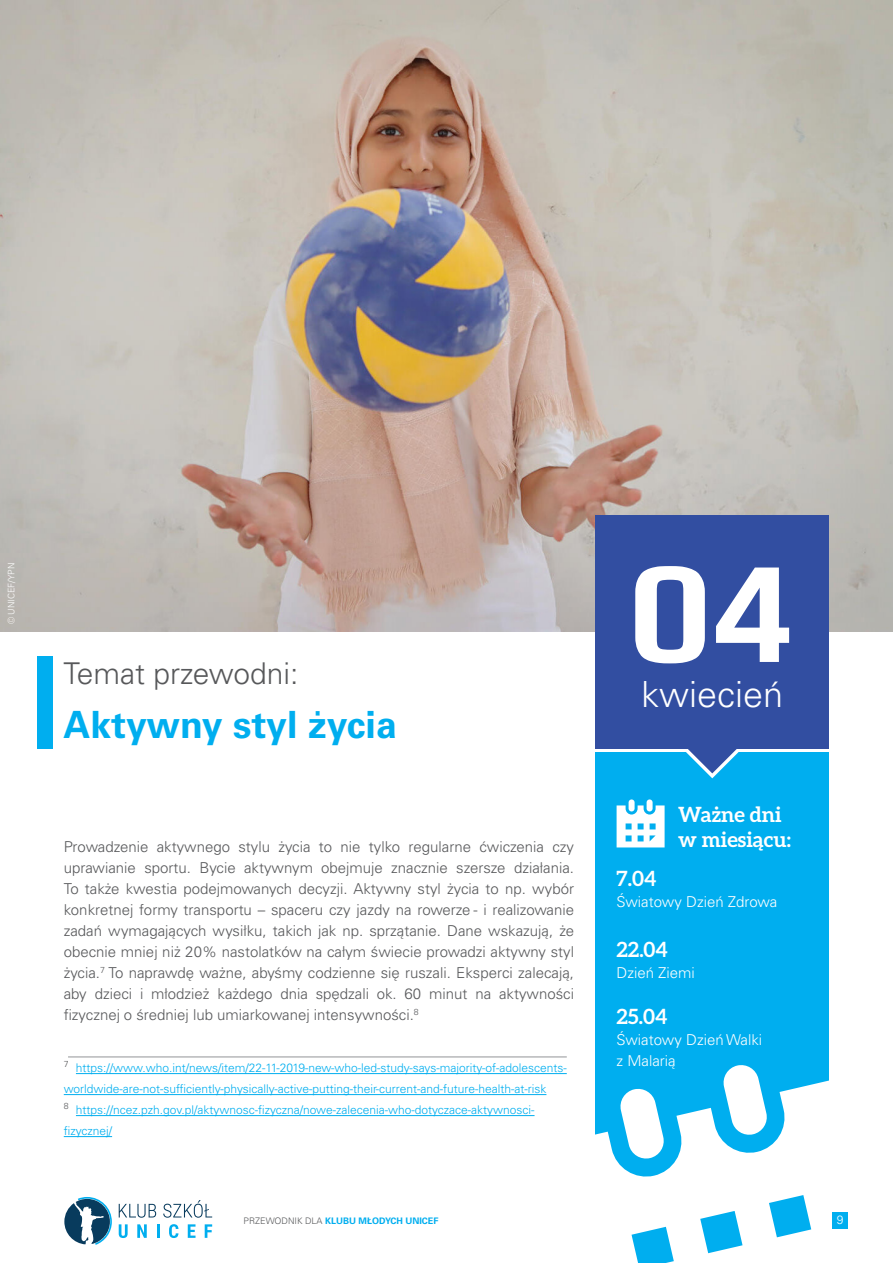
<style>
.page{position:relative;width:893px;height:1263px;background:#fff}
.page>*{position:absolute;margin:0;border:0;box-sizing:border-box;transform-origin:0 0}
.t1{font:700 145.5px "Play";color:#fff}
.t2{font:700 37.5px "Univers LT Pro 65";color:#00aeef}
.t3{font:300 36px "Univers LT Pro 45";color:#fff}
.t4{font:300 30px "Univers LT Pro 45";color:#57585a}
.t5{font:700 21px "Aleo";color:#fff}
.t6{font:300 15px/21px "Univers LT Pro 45";color:#57585a;text-align:justify}
.t7{font:300 15px/21px "Univers LT Pro 45";color:#fff}
.przypis{font:300 12px/21px "Univers LT Pro 45";color:#00aeef}
.t8{font:300 12px "Univers LT Pro 45";color:#fff}
.t9{font:700 9px "Univers LT Pro 65";color:#00aeef}
.t10{font:300 9px "Univers LT Pro 45";color:#fff}
.s1{font-family:"Univers LT Pro 45";font-weight:300;color:#57585a}
</style>
<div class="page">
<div style="left:832px;top:1212px;width:16px;height:16px;background:#00aeef"></div>
<svg style="left:64px;top:1197px;width:48px;height:48px"></svg>
<svg style="left:119px;top:1204px;width:37px;height:14px"></svg>
<svg style="left:163px;top:1200px;width:49px;height:18px"></svg>
<svg style="left:119px;top:1224px;width:9px;height:14px"></svg>
<svg style="left:137px;top:1224px;width:10px;height:14px"></svg>
<svg style="left:157px;top:1224px;width:2px;height:14px"></svg>
<svg style="left:169px;top:1224px;width:9px;height:14px"></svg>
<svg style="left:188px;top:1224px;width:8px;height:14px"></svg>
<svg style="left:205px;top:1224px;width:7px;height:14px"></svg>
<div style="left:595px;top:753px;width:234px;height:510px;background:#00aeef"></div>
<img style="left:0;top:0;width:893px;height:631px">
<div style="left:37px;top:656px;width:16px;height:92px;background:#00aeef"></div>
<svg style="left:682px;top:749px;width:60px;height:29px"></svg>
<div style="left:595px;top:515px;width:234px;height:234px;background:#324ea1"></div>
<svg style="left:617px;top:799px;width:48px;height:48px"></svg>
<svg style="left:595px;top:1065px;width:234px;height:198px;fill:#fff"></svg>
<hr style="left:68px;top:1057px;width:499px;height:1px;background:#939598">
<hr style="left:76px;top:1073px;width:491px;height:1px;background:#00aeef">
<hr style="left:64px;top:1094px;width:482px;height:1px;background:#00aeef">
<hr style="left:76px;top:1115px;width:459px;height:1px;background:#00aeef">
<hr style="left:64px;top:1136px;width:48px;height:1px;background:#00aeef">
<p class="t10" style="left:5px;top:624px;width:63px;rotate:-90deg">© UNICEF/YPN</p>
<p class="t1" style="left:628px;top:509px;width:170px">04</p>
<p class="t4" style="left:64px;top:654px;width:236px">Temat przewodni:</p>
<p class="t2" style="left:64px;top:699px;width:335px">Aktywny styl życia</p>
<p class="t3" style="left:641px;top:671px;width:144px">kwiecień</p>
<p class="t6" style="left:64px;top:836px;width:512px">Prowadzenie aktywnego stylu życia to nie tylko regularne ćwiczenia czy uprawianie sportu. Bycie aktywnym obejmuje znacznie szersze działania.<br>To także kwestia podejmowanych decyzji. Aktywny styl życia to np. wybór konkretnej formy transportu – spaceru czy jazdy na rowerze - i realizowanie zadań wymagających wysiłku, takich jak np. sprzątanie. Dane wskazują, że obecnie mniej niż 20% nastolatków na całym świecie prowadzi aktywny styl życia.<sup>7</sup> To naprawdę ważne, abyśmy codzienne się ruszali. Eksperci zalecają, aby dzieci i młodzież każdego dnia spędzali ok. 60 minut na aktywności fizycznej o średniej lub umiarkowanej intensywności.<sup>8</sup></p>
<p class="przypis" style="left:64px;top:1057px;width:504px"><sup>7</sup> https://www.who.int/news/item/22-11-2019-new-who-led-study-says-majority-of-adolescents&shy;worldwide-are-not-sufficiently-physically-active-putting-their-current-and-future-health-at-risk</p>
<p class="przypis" style="left:64px;top:1099px;width:472px"><sup>8</sup> https://ncez.pzh.gov.pl/aktywnosc-fizyczna/nowe-zalecenia-who-dotyczace-aktywnosci&shy;fizycznej/</p>
<p class="t5" style="left:678px;top:802px;width:105px">Ważne dni</p>
<p class="t5" style="left:678px;top:827px;width:114px">w miesiącu:</p>
<p class="t5" style="left:617px;top:866px;width:41px">7.04</p>
<p class="t7" style="left:617px;top:890px;width:162px">Światowy Dzień Zdrowa</p>
<p class="t5" style="left:617px;top:937px;width:53px">22.04</p>
<p class="t7" style="left:617px;top:962px;width:80px">Dzień Ziemi</p>
<p class="t5" style="left:617px;top:1005px;width:52px">25.04</p>
<p class="t7" style="left:617px;top:1029px;width:147px">Światowy Dzień Walki z Malarią</p>
<p class="t9" style="left:244px;top:1214px;width:196px"><span class="s1">PRZEWODNIK DLA</span> KLUBU MŁODYCH UNICEF</p>
<p class="t8" style="left:837px;top:1212px;width:8px">9</p>
</div>
